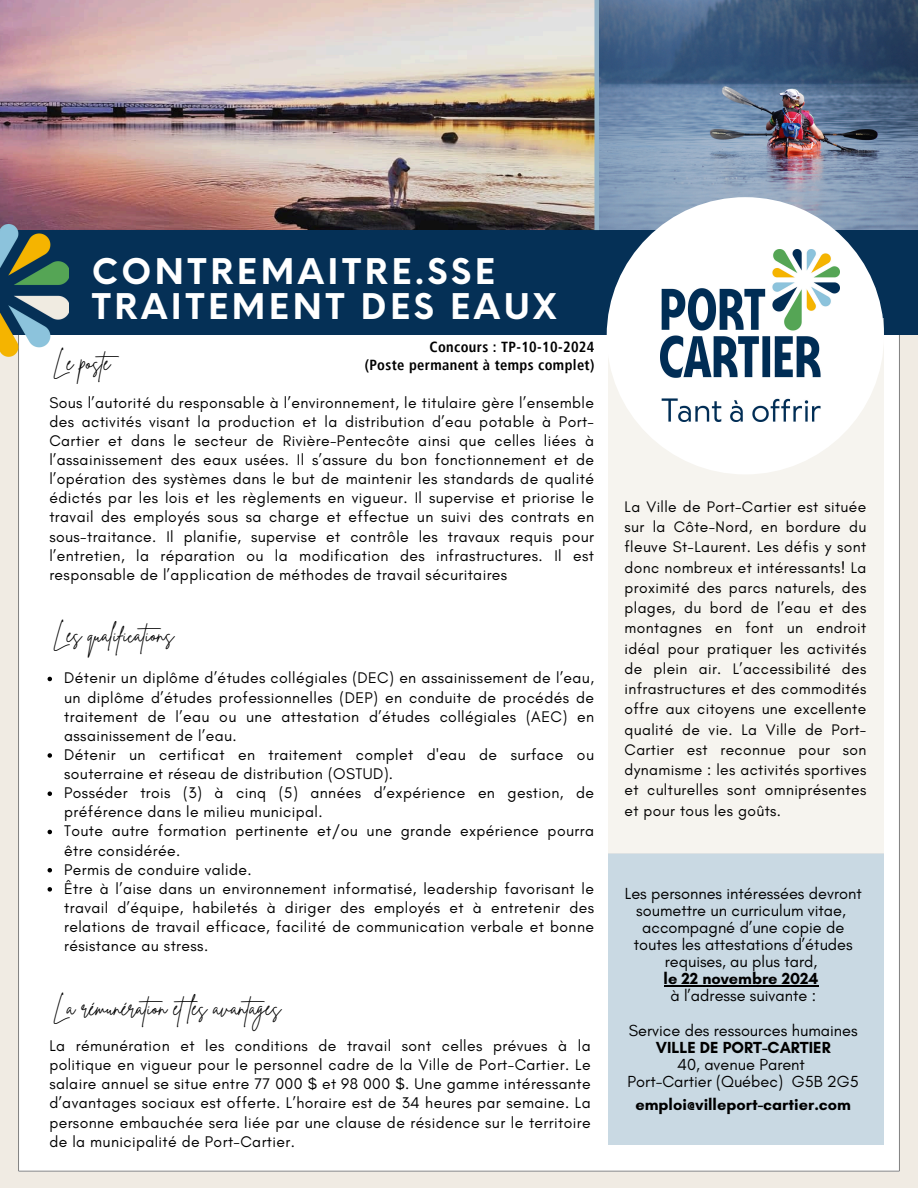
<style>
.page{position:relative;width:918px;height:1188px;background:#f0ebe3}
.page>*{position:absolute;margin:0;border:0;box-sizing:border-box;transform-origin:0 0}
.t1{font:700 34.5px/35.7px "Neue Einstellung";letter-spacing:.1em;color:#fff}
.t2{font:21.15px "Brittany Signature";color:#000}
.t3{font:16.35px/17.1px "Glacial Indifference";color:#000;text-align:center}
.t4{font:700 16.35px "Glacial Indifference";color:#000}
.t5{font:15.75px/19.2px "Glacial Indifference";letter-spacing:.025em;color:#000;text-align:justify}
.t6{font:15.6px/20.2px "Glacial Indifference";letter-spacing:.025em;color:#000;text-align:justify}
.t7{font:700 condensed 14.55px "Frutiger LT Pro";letter-spacing:.025em;color:#000}
.s1{font-weight:700}
</style>
<div class="page">
<div style="left:18px;top:335px;width:882px;height:836px;background:#fff"></div>
<img style="left:599px;top:0;width:319px;height:230px">
<img style="left:0;top:0;width:594px;height:230px">
<div style="left:0;top:230px;width:918px;height:105px;background:#053056"></div>
<div style="left:608px;top:853px;width:276px;height:291px;background:#c9d9e3"></div>
<div style="left:608px;top:318px;width:276px;height:535px;background:#f6f4ef"></div>
<div style="left:607px;top:197px;width:277px;height:277px;background:#fff;border-radius:50%"></div>
<img style="left:661px;top:250px;width:178px;height:172px">
<img style="left:0;top:225px;width:69px;height:139px">
<svg style="left:48px;top:677px;width:4px;height:4px"></svg>
<svg style="left:48px;top:753px;width:4px;height:5px"></svg>
<svg style="left:48px;top:791px;width:4px;height:5px"></svg>
<svg style="left:48px;top:830px;width:4px;height:4px"></svg>
<svg style="left:48px;top:868px;width:4px;height:4px"></svg>
<svg style="left:48px;top:887px;width:4px;height:5px"></svg>
<hr style="left:664px;top:985px;width:155px;height:2px;background:#000">
<div style="left:594px;top:0;width:5px;height:230px;background:#92b2c7"></div>
<h2 class="t1" style="left:92px;top:250px;width:466px">CONTREMAITRE.SSE<br>TRAITEMENT DES EAUX</h2>
<h4 class="t7" style="left:430px;top:338px;width:166px">Concours : TP-10-10-2024</h4>
<h2 class="t7" style="left:365px;top:356px;width:231px">(Poste permanent à temps complet)</h2>
<p class="t5" style="left:49px;top:393px;width:546px">Sous l’autorité du responsable à l’environnement, le titulaire gère l’ensemble des activités visant la production et la distribution d’eau potable à Port-Cartier et dans le secteur de Rivière-Pentecôte ainsi que celles liées à l’assainissement des eaux usées. Il s’assure du bon fonctionnement et de l’opération des systèmes dans le but de maintenir les standards de qualité édictés par les lois et les règlements en vigueur. Il supervise et priorise le travail des employés sous sa charge et effectue un suivi des contrats en sous-traitance. Il planifie, supervise et contrôle les travaux requis pour l’entretien, la réparation ou la modification des infrastructures. Il est responsable de l’application de méthodes de travail sécuritaires</p>
<p class="t2" style="left:53px;top:349px;width:74px">Le poste</p>
<p class="t2" style="left:53px;top:620px;width:123px">Les qualifications</p>
<p class="t5" style="left:64px;top:668px;width:531px">Détenir un diplôme d’études collégiales (DEC) en assainissement de l’eau, un diplôme d’études professionnelles (DEP) en conduite de procédés de traitement de l’eau ou une attestation d’études collégiales (AEC) en assainissement de l’eau.</p>
<p class="t5" style="left:64px;top:745px;width:531px">Détenir un certificat en traitement complet d'eau de surface ou souterraine et réseau de distribution (OSTUD).</p>
<p class="t5" style="left:64px;top:783px;width:531px">Posséder trois (3) à cinq (5) années d’expérience en gestion, de préférence dans le milieu municipal.</p>
<h2 class="t5" style="left:64px;top:821px;width:531px">Toute autre formation pertinente et/ou une grande expérience pourra être considérée.</h2>
<h4 class="t5" style="left:64px;top:860px;width:189px">Permis de conduire valide.</h4>
<p class="t5" style="left:64px;top:879px;width:531px">Être à l’aise dans un environnement informatisé, leadership favorisant le travail d’équipe, habiletés à diriger des employés et à entretenir des relations de travail efficace, facilité de communication verbale et bonne résistance au stress.</p>
<h4 class="t2" style="left:53px;top:994px;width:230px">La rémunération etles avantages</h4>
<h4 class="t5" style="left:49px;top:1036px;width:543px">La rémunération et les conditions de travail sont celles prévues à la politique en vigueur pour le personnel cadre de la Ville de Port-Cartier. Le salaire annuel se situe entre 77 000 $ et 98 000 $. Une gamme intéressante d’avantages sociaux est offerte. L’horaire est de 34 heures par semaine. La personne embauchée sera liée par une clause de résidence sur le territoire de la municipalité de Port-Cartier.</h4>
<h4 class="t6" style="left:625px;top:496px;width:243px">La Ville de Port-Cartier est située sur la Côte-Nord, en bordure du fleuve St-Laurent. Les défis y sont donc nombreux et intéressants! La proximité des parcs naturels, des plages, du bord de l’eau et des montagnes en font un endroit idéal pour pratiquer les activités de plein air. L’accessibilité des infrastructures et des commodités offre aux citoyens une excellente qualité de vie. La Ville de Port-Cartier est reconnue pour son dynamisme : les activités sportives et culturelles sont omniprésentes et pour tous les goûts.</h4>
<h3 class="t3" style="left:625px;top:885px;width:239px">Les personnes intéressées devront soumettre un curriculum vitae, accompagné d’une copie de toutes les attestations d’études requises, au plus tard,<br><span class="s1">le 22 novembre 2024<br></span>à l’adresse suivante :</h3>
<p class="t3" style="left:628px;top:1021px;width:233px">Service des ressources humaines<br><span class="s1">VILLE DE PORT-CARTIER<br></span>40, avenue Parent<br>Port-Cartier (Québec) G5B 2G5</p>
<p class="t4" style="left:635px;top:1094px;width:217px">emploi@villeport-cartier.com</p>
</div>
